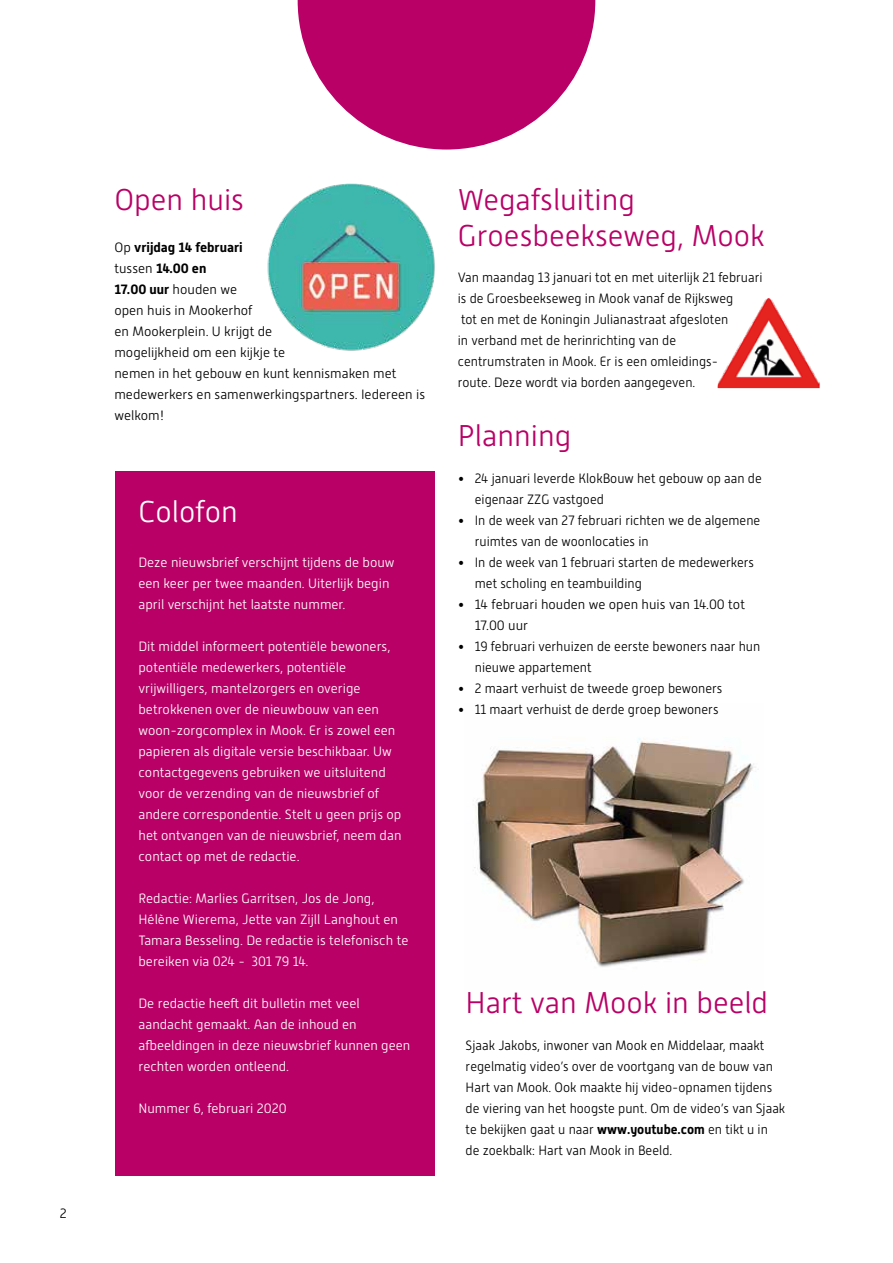
<style>
.page{position:relative;width:893px;height:1263px;background:#fff}
.page>*{position:absolute;margin:0;border:0;box-sizing:border-box;transform-origin:0 0}
.t1{font:300 30px/36px "Alwyn New";color:#b90066}
.t2{font:300 30px "Alwyn New";color:#fff}
.t3{font:300 13.5px/21px "Alwyn New";color:#000;scale:.96 1}
.t4{font:300 13.5px/21px "Alwyn New";color:#fff}
.t5{font:300 13.5px/21px "Alwyn New";color:#000}
.s1{font-weight:700}
</style>
<div class="page">
<svg style="left:298px;top:0;width:297px;height:150px"></svg>
<img style="left:474px;top:738px;width:282px;height:229px">
<div style="left:116px;top:471px;width:319px;height:705px;background:#b90066"></div>
<img style="left:267px;top:183px;width:168px;height:168px">
<img style="left:718px;top:298px;width:102px;height:90px">
<p class="t5" style="left:60px;top:1203px;width:8px">2</p>
<h1 class="t1" style="left:114px;top:181px;width:131px">Open huis</h1>
<p class="t5" style="left:114px;top:237px;width:312px">Op <span class="s1">vrijdag 14 februari<br></span>tussen <span class="s1">14.00 en<br>17.00 uur</span> houden we<br>open huis in Mookerhof<br>en Mookerplein. U krijgt de<br>mogelijkheid om een kijkje te<br>nemen in het gebouw en kunt kennismaken met medewerkers en samenwerkingspartners. Iedereen is welkom!</p>
<h1 class="t2" style="left:138px;top:495px;width:101px">Colofon</h1>
<p class="t4" style="left:139px;top:552px;width:258px">Deze nieuwsbrief verschijnt tijdens de bouw een keer per twee maanden. Uiterlijk begin april verschijnt het laatste nummer.</p>
<p class="t4" style="left:139px;top:636px;width:264px">Dit middel informeert potentiële bewoners, potentiële medewerkers, potentiële vrijwilligers, mantelzorgers en overige betrokkenen over de nieuwbouw van een woon-zorgcomplex in Mook. Er is zowel een papieren als digitale versie beschikbaar. Uw contactgegevens gebruiken we uitsluitend voor de verzending van de nieuwsbrief of andere correspondentie. Stelt u geen prijs op het ontvangen van de nieuwsbrief, neem dan contact op met de redactie.</p>
<p class="t4" style="left:139px;top:888px;width:271px">Redactie: Marlies Garritsen, Jos de Jong, Hélène Wierema, Jette van Zijll Langhout en Tamara Besseling. De redactie is telefonisch te bereiken via 024 - 301 79 14.</p>
<p class="t4" style="left:139px;top:993px;width:273px">De redactie heeft dit bulletin met veel aandacht gemaakt. Aan de inhoud en afbeeldingen in deze nieuwsbrief kunnen geen rechten worden ontleend.</p>
<p class="t4" style="left:139px;top:1098px;width:150px">Nummer 6, februari 2020</p>
<h1 class="t1" style="left:458px;top:181px;width:309px">Wegafsluiting<br>Groesbeekseweg, Mook</h1>
<p class="t3" style="left:458px;top:267px;width:319px">Van maandag 13 januari tot en met uiterlijk 21 februari is de Groesbeekseweg in Mook vanaf de Rijksweg<br>tot en met de Koningin Julianastraat afgesloten<br>in verband met de herinrichting van de centrumstraten in Mook. Er is een omleidings-<br>route. Deze wordt via borden aangegeven.</p>
<h1 class="t1" style="left:458px;top:418px;width:115px">Planning</h1>
<p class="t3" style="left:475px;top:468px;width:301px;text-indent:-17px">• 24 januari leverde KlokBouw het gebouw op aan de eigenaar ZZG vastgoed</p>
<p class="t3" style="left:475px;top:510px;width:299px;text-indent:-17px">• In de week van 27 februari richten we de algemene ruimtes van de woonlocaties in</p>
<p class="t3" style="left:475px;top:552px;width:292px;text-indent:-17px">• In de week van 1 februari starten de medewerkers met scholing en teambuilding</p>
<p class="t3" style="left:475px;top:594px;width:283px;text-indent:-17px">• 14 februari houden we open huis van 14.00 tot<br>17.00 uur</p>
<p class="t3" style="left:475px;top:636px;width:299px;text-indent:-17px">• 19 februari verhuizen de eerste bewoners naar hun nieuwe appartement</p>
<p class="t3" style="left:458px;top:678px;width:277px">• 2 maart verhuist de tweede groep bewoners</p>
<p class="t3" style="left:458px;top:699px;width:273px">• 11 maart verhuist de derde groep bewoners</p>
<h1 class="t1" style="left:466px;top:985px;width:304px">Hart van Mook in beeld</h1>
<p class="t3" style="left:466px;top:1035px;width:334px">Sjaak Jakobs, inwoner van Mook en Middelaar, maakt regelmatig video’s over de voortgang van de bouw van Hart van Mook. Ook maakte hij video-opnamen tijdens de viering van het hoogste punt. Om de video’s van Sjaak te bekijken gaat u naar <span class="s1">www.youtube.com</span> en tikt u in<br>de zoekbalk: Hart van Mook in Beeld.</p>
</div>
